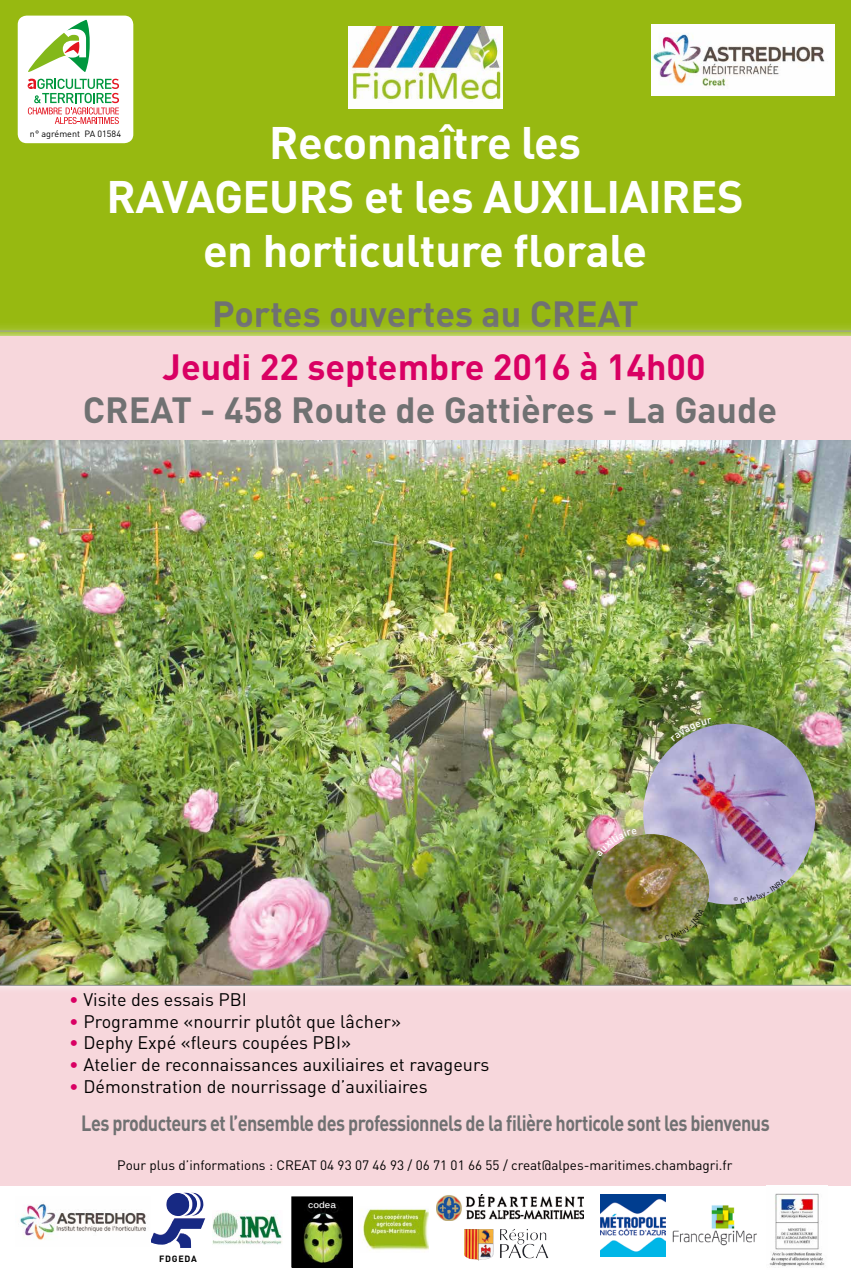
<style>
.page{position:relative;width:851px;height:1276px;background:#fff}
.page>*{position:absolute;margin:0;border:0;box-sizing:border-box;transform-origin:0 0}
.t1{font:700 45px/54px "DIN Pro";letter-spacing:-.01em;color:#fff;text-align:center}
.t2{font:700 36px "DIN Pro";color:#707172}
.t3{font:700 36px "DIN Pro";color:#d90063}
.t4{font:700 21.75px "DIN Pro";letter-spacing:-.03em;color:#707172;scale:.83 1}
.t5{font:18px "DIN Pro";color:#000}
.t6{font:13.5px "DIN Pro";color:#000}
.t7{font:9px "DIN Pro";color:#000}
.t8{font:700 9px "DIN Pro";letter-spacing:.08em;color:#000}
.t9{font:700 9px "Kalinga";color:#fff}
.s1{color:#d90063}
.s2{font-style:inherit}
</style>
<div class="page">
<div style="left:0;top:0;width:850px;height:1174px;background:#97b911"></div>
<img style="left:672px;top:1205px;width:85px;height:41px">
<div style="left:18px;top:16px;width:115px;height:127px;background:#fff;border-radius:9px"></div>
<svg style="left:28px;top:79px;width:91px;height:45px"></svg>
<svg style="left:28px;top:20px;width:62px;height:52px"></svg>
<div style="left:0;top:983px;width:850px;height:202px;background:#f7d7dc"></div>
<img style="left:651px;top:24px;width:183px;height:71px">
<img style="left:769px;top:1193px;width:56px;height:74px">
<img style="left:464px;top:1229px;width:82px;height:31px">
<div style="left:0;top:323px;width:850px;height:671px;background:#fff;opacity:.75"></div>
<img style="left:0;top:330px;width:850px;height:656px">
<img style="left:349px;top:27px;width:153px;height:81px">
<img style="left:151px;top:1192px;width:54px;height:56px">
<img style="left:436px;top:1194px;width:147px;height:26px">
<img style="left:20px;top:1203px;width:126px;height:37px">
<img style="left:600px;top:1194px;width:65px;height:62px">
<div style="left:0;top:336px;width:850px;height:103px;background:#f7d7dc"></div>
<img style="left:643px;top:724px;width:172px;height:180px">
<img style="left:592px;top:834px;width:117px;height:109px">
<img style="left:213px;top:1210px;width:69px;height:35px">
<img style="left:360px;top:1209px;width:68px;height:42px">
<div style="left:292px;top:1197px;width:60px;height:70px;background:#000"></div>
<img style="left:303px;top:1203px;width:40px;height:60px">
<div style="left:291px;top:1196px;width:62px;height:71px;border:1px solid #000"></div>
<svg style="left:670px;top:717px;width:42px;height:24px"></svg>
<svg style="left:596px;top:828px;width:41px;height:29px"></svg>
<svg style="left:658px;top:908px;width:46px;height:33px;background:#818848"></svg>
<svg style="left:733px;top:878px;width:52px;height:25px"></svg>
<h1 class="t1" style="left:107px;top:114px;width:638px">Reconnaître les<br>RAVAGEURS et les AUXILIAIRES en horticulture florale</h1>
<h2 class="t2" style="left:212px;top:290px;width:428px">Portes ouvertes au CREAT</h2>
<p class="t7" style="left:30px;top:127px;width:92px">n° agrément PA 01584</p>
<h2 class="t3" style="left:163px;top:342px;width:544px">Jeudi 22 septembre 2016 à 14h00</h2>
<h2 class="t2" style="left:83px;top:386px;width:695px">CREAT - 458 Route de Gattières - La Gaude</h2>
<p class="t5" style="left:69px;top:987px;width:179px"><span class="s1">•</span> Visite des essais PBI</p>
<p class="t5" style="left:69px;top:1009px;width:333px"><span class="s1">•</span> Programme «nourrir plutôt que lâcher»</p>
<p class="t5" style="left:69px;top:1030px;width:283px"><span class="s1">•</span> Dephy Expé «fleurs coupées PBI»</p>
<p class="t5" style="left:69px;top:1052px;width:421px"><span class="s1">•</span> Atelier de reconnaissances auxiliaires et ravageurs</p>
<p class="t5" style="left:69px;top:1074px;width:360px"><span class="s1">•</span> Démonstration de nourrissage d’auxiliaires</p>
<p class="t4" style="left:81px;top:1108px;width:830px"><span class="s2">L</span>es producteurs et l’ensemble des professionnels de la filière horticole sont les bienvenus</p>
<p class="t6" style="left:117px;top:1156px;width:616px"><span class="s2">P</span>our plus d’informations : CREAT 04 93 07 46 93 / 06 71 01 66 55 / creat@alpes-maritimes.chambagri.fr</p>
<p class="t8" style="left:159px;top:1252px;width:39px">FDGEDA</p>
<p class="t9" style="left:308px;top:1199px;width:29px">codea</p>
</div>
